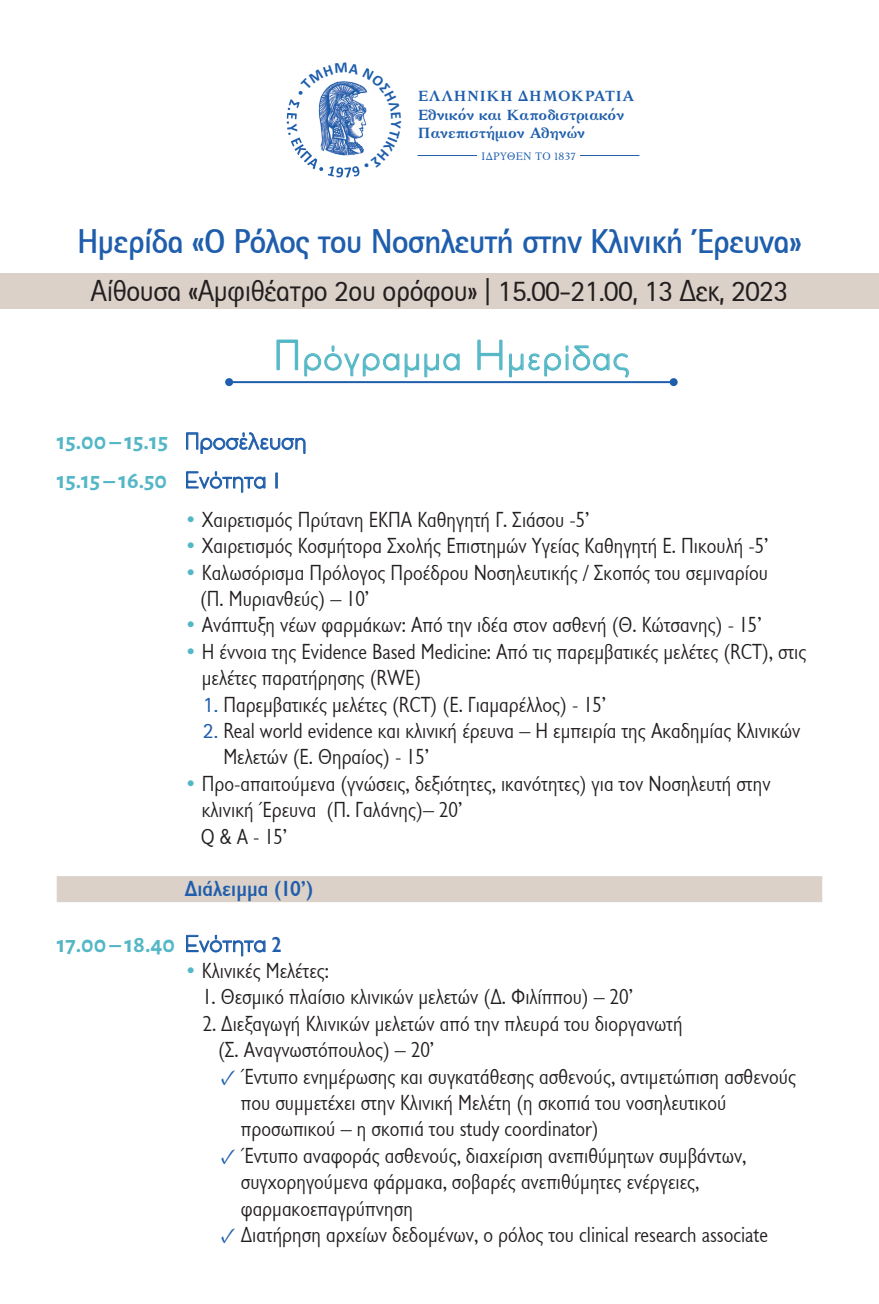
<style>
.page{position:relative;width:879px;height:1304px;background:#fff}
.page>*{position:absolute;margin:0;border:0;box-sizing:border-box;transform-origin:0 0}
.t1{font:700 34px "Cf Rotis Sans";letter-spacing:-.03em;color:#1f5eac}
.t2{font:300 32px "COCOMAT";letter-spacing:.05em;color:#54b7c6}
.t3{font:30px "Cf Rotis Sans";letter-spacing:-.03em;color:#231f20}
.t4{font:700 24px "Alegreya Sans";color:#54b7c6}
.t5{font:22px/26.4px "CF Jeckyl Sem Con";color:#231f20}
.t6{font:700 22px "CF Jeckyl Sem Con";color:#1f5eac}
.t7{font:700 15.4px "Katsoulidis";letter-spacing:-.005em;color:#1f5eac}
.t8{font:11.2px "Katsoulidis";color:#1f5eac}
.s1{font-size:40px}
.s2{font-family:"COCOMAT";font-weight:300;font-size:22px;color:#1f5eac}
.s3{font-family:"CF Jeckyl Sem Con";font-weight:400;font-size:22px;color:#1f5eac}
.s4{color:#54b7c6}
.s5{font-family:"Cf Rotis Sans";color:#1f5eac}
.s6{font-family:"CF Jeckyl Sem Con";font-size:22px;color:#1f5eac}
.s7{font-family:"Minion Pro";color:#1f5eac}
</style>
<div class="page">
<div style="left:57px;top:876px;width:765px;height:26px;background:#dbd1c8"></div>
<svg style="left:186px;top:432px;width:120px;height:61px"></svg>
<div style="left:275px;top:473px;width:3px;height:15px;border:1px solid #1f5eac"></div>
<svg style="left:186px;top:934px;width:80px;height:23px"></svg>
<hr style="left:417px;top:155px;width:222px;height:1px;background:#1f5eac">
<div style="left:477px;top:148px;width:103px;height:15px;background:#fff"></div>
<div style="left:0;top:273px;width:879px;height:36px;background:#dbd1c8"></div>
<svg style="left:276px;top:339px;width:22px;height:32px"></svg>
<svg style="left:304px;top:345px;width:156px;height:39px"></svg>
<svg style="left:477px;top:339px;width:26px;height:32px"></svg>
<svg style="left:509px;top:345px;width:120px;height:39px"></svg>
<hr style="left:229px;top:381px;width:444px;height:2px;background:#1f5eac">
<div style="left:225px;top:378px;width:8px;height:8px;background:#1f5eac;border-radius:50%"></div>
<div style="left:669px;top:378px;width:8px;height:8px;background:#1f5eac;border-radius:50%"></div>
<svg style="left:287px;top:81px;width:80px;height:96px"></svg>
<p class="t7" style="left:417px;top:85px;width:219px">ΕΛΛΗΝΙΚΗ ΔΗΜΟΚΡΑΤΙΑ</p>
<p class="t7" style="left:417px;top:103px;width:208px">Εθνικόν και Καποδιστριακόν</p>
<p class="t7" style="left:417px;top:122px;width:169px">Πανεπιστήμιον Αθηνών</p>
<p class="t8" style="left:481px;top:148px;width:96px">ΙΔΡΥΘΕΝ ΤΟ 1837</p>
<p class="t1" style="left:77px;top:215px;width:726px">Ημερίδα «Ο Ρόλος του Νοσηλευτή στην Κλινική Έρευνα»</p>
<p class="t3" style="left:91px;top:268px;width:699px">Αίθουσα «Αμφιθέατρο 2ου ορόφου» | 15.00-21.00, 13 Δεκ, 2023</p>
<p class="t2" style="left:274px;top:340px;width:357px"><span class="s1">Π</span>ρόγραμμα <span class="s1">Η</span>μερίδας</p>
<p class="t4" style="left:57px;top:424px;width:251px">15.00 – 15.15 <span class="s2">Προσέλευση</span></p>
<p class="t4" style="left:57px;top:463px;width:226px">15.15 – 16.50 <span class="s2">Ενότητα</span> <span class="s3">1</span></p>
<p class="t5" style="left:185px;top:505px;width:406px"><span class="s4">•</span> Χαιρετισμός Πρύτανη ΕΚΠΑ Καθηγητή Γ. Σιάσου -5’</p>
<p class="t5" style="left:185px;top:532px;width:585px"><span class="s4">•</span> Χαιρετισμός Κοσμήτορα Σχολής Επιστημών Υγείας Καθηγητή Ε. Πικουλή -5’</p>
<p class="t5" style="left:185px;top:558px;width:584px"><span class="s4">•</span> Καλωσόρισμα Πρόλογος Προέδρου Νοσηλευτικής / Σκοπός του σεμιναρίου</p>
<p class="t5" style="left:200px;top:585px;width:170px">(Π. Μυριανθεύς) – 10’</p>
<p class="t5" style="left:185px;top:611px;width:578px"><span class="s4">•</span> Ανάπτυξη νέων φαρμάκων: Aπό την ιδέα στον ασθενή (Θ. Κώτσανης) - 15’</p>
<p class="t5" style="left:202px;top:637px;width:606px;text-indent:-17px"><span class="s4">•</span> Η έννοια της Evidence Based Medicine: Από τις παρεμβατικές μελέτες (RCT), στις μελέτες παρατήρησης (RWE)</p>
<p class="t5" style="left:203px;top:690px;width:405px"><span class="s5">1.</span> Παρεμβατικές μελέτες (RCT) (Ε. Γιαμαρέλλος) - 15’</p>
<p class="t5" style="left:223px;top:717px;width:579px;text-indent:-21px"><span class="s5">2.</span> Real world evidence και κλινική έρευνα – Η εμπειρία της Ακαδημίας Κλινικών<br>Μελετών (Ε. Θηραίος) - 15’</p>
<p class="t5" style="left:202px;top:769px;width:570px;text-indent:-17px"><span class="s4">•</span> Προ-απαιτούμενα (γνώσεις, δεξιότητες, ικανότητες) για τον Νοσηλευτή στην κλινική Έρευνα (Π. Γαλάνης)– 20’</p>
<p class="t5" style="left:201px;top:822px;width:88px">Q &amp; A - 15’</p>
<p class="t6" style="left:185px;top:873px;width:130px">Διάλειμμα (10’)</p>
<p class="t4" style="left:57px;top:926px;width:226px">17.00 – 18.40 <span class="s2">Ενότητα</span> <span class="s6">2</span></p>
<p class="t5" style="left:185px;top:957px;width:146px"><span class="s4">•</span> Κλινικές Μελέτες:</p>
<p class="t5" style="left:203px;top:983px;width:432px">1. Θεσμικό πλαίσιο κλινικών μελετών (Δ. Φιλίππου) – 20’</p>
<p class="t5" style="left:203px;top:1009px;width:481px">2. Διεξαγωγή Κλινικών μελετών από την πλευρά του διοργανωτή</p>
<p class="t5" style="left:218px;top:1036px;width:217px">(Σ. Αναγνωστόπουλος) – 20’</p>
<p class="t5" style="left:241px;top:1062px;width:557px;text-indent:-20px"><span class="s7">✓</span> Έντυπο ενημέρωσης και συγκατάθεσης ασθενούς, αντιμετώπιση ασθενούς που συμμετέχει στην Κλινική Μελέτη (η σκοπιά του νοσηλευτικού προσωπικού – η σκοπιά του study coordinator)</p>
<p class="t5" style="left:241px;top:1141px;width:507px;text-indent:-20px"><span class="s7">✓</span> Έντυπο αναφοράς ασθενούς, διαχείριση ανεπιθύμητων συμβάντων, συγχορηγούμενα φάρμακα, σοβαρές ανεπιθύμητες ενέργειες, φαρμακοεπαγρύπνηση</p>
<p class="t5" style="left:221px;top:1221px;width:549px"><span class="s7">✓</span> Διατήρηση αρχείων δεδομένων, ο ρόλος του clinical research associate</p>
</div>
